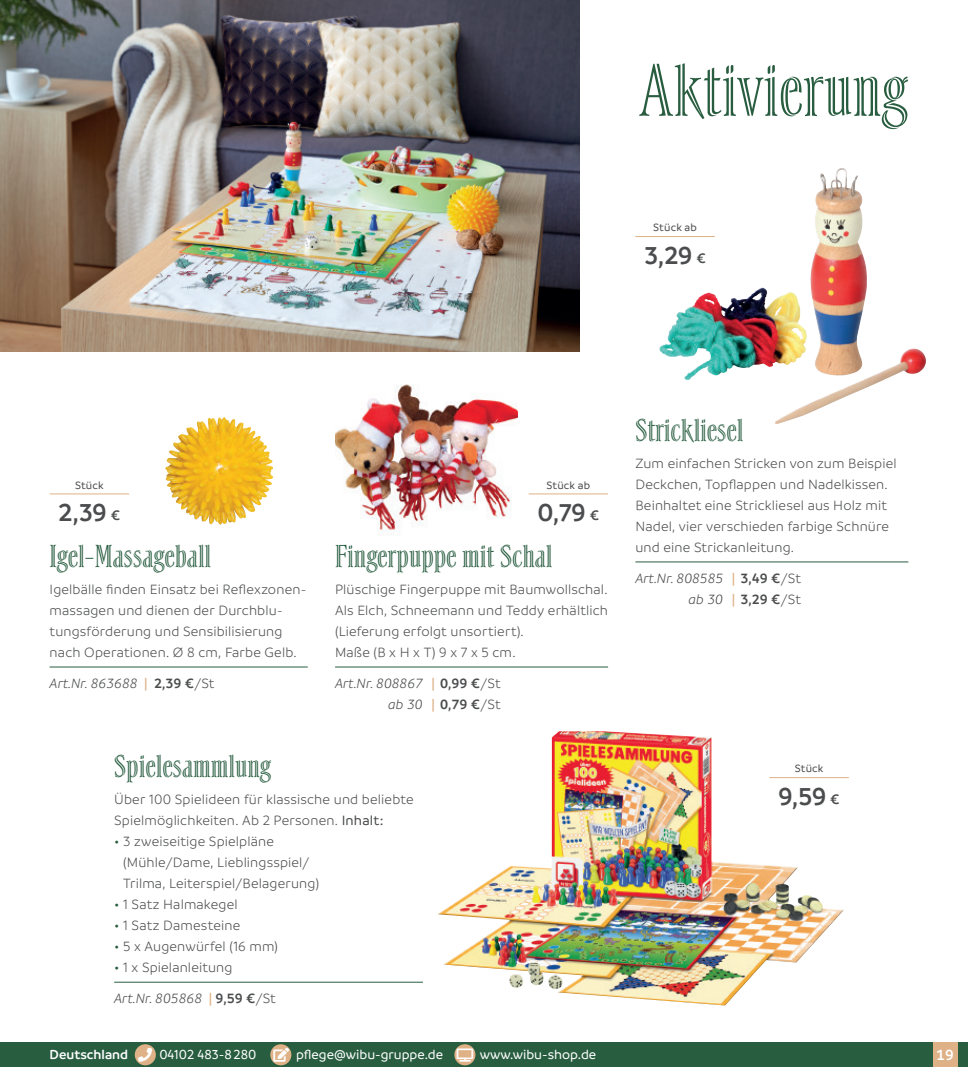
<style>
.page{position:relative;width:968px;height:1092px;background:#fff}
.page>*{position:absolute;margin:0;border:0;box-sizing:border-box;transform-origin:0 0}
.t1{font:73.5px "Summa Inline";color:#285d40}
.t2{font:31.5px "Summa Inline";color:#285d40}
.t3{font:600 26.25px "Branding";color:#4b4c4d}
.t4{font:600 15.75px "Branding";color:#fff}
.t5{font:300 14.35px/21px "Branding";letter-spacing:.01em;color:#4b4c4d}
.t6{font:italic 300 14.35px/21px "Branding";color:#4b4c4d;text-align:right}
.t7{font:500 14px "Branding";color:#fff}
.t8{font:600 14px "Branding";color:#fff}
.t9{font:500 11.38px "Branding";letter-spacing:.015em;color:#4b4c4d}
.s1{font-size:14.7px}
.s2{font-weight:600;font-style:normal;color:#dfb187}
.s3{font-weight:600;font-style:normal}
.s4{font-style:normal}
.s5{font-weight:500}
.s6{color:#285d40}
.s7{color:#fff}
.s8{font-style:italic}
.s9{font-weight:600;color:#dfb187}
.s10{font-weight:600}
</style>
<div class="page">
<img style="left:0;top:0;width:579px;height:351px">
<hr style="left:50px;top:666px;width:258px;height:1px;background:#285d40">
<hr style="left:114px;top:981px;width:309px;height:1px;background:#285d40">
<hr style="left:635px;top:561px;width:273px;height:1px;background:#285d40">
<hr style="left:335px;top:666px;width:273px;height:1px;background:#285d40">
<div style="left:0;top:1042px;width:967px;height:25px;background:#285d40"></div>
<div style="left:932px;top:1042px;width:25px;height:25px;background:#dfb187"></div>
<svg style="left:454px;top:1044px;width:21px;height:21px"></svg>
<img style="left:730px;top:168px;width:137px;height:208px">
<img style="left:437px;top:731px;width:407px;height:274px">
<img style="left:335px;top:384px;width:182px;height:151px">
<img style="left:165px;top:417px;width:108px;height:108px">
<hr style="left:528px;top:493px;width:80px;height:1px;background:#dfb187">
<hr style="left:635px;top:236px;width:79px;height:1px;background:#dfb187">
<hr style="left:769px;top:777px;width:79px;height:1px;background:#dfb187">
<hr style="left:50px;top:493px;width:79px;height:1px;background:#dfb187">
<svg style="left:135px;top:1044px;width:21px;height:21px"></svg>
<svg style="left:270px;top:1044px;width:21px;height:21px"></svg>
<h1 class="t1" style="left:638px;top:48px;width:272px">Aktivierung</h1>
<p class="t9" style="left:653px;top:221px;width:45px">Stück ab</p>
<h3 class="t3" style="left:644px;top:241px;width:63px">3,29 <span class="s1">€</span></h3>
<p class="t9" style="left:75px;top:479px;width:30px">Stück</p>
<h3 class="t3" style="left:58px;top:498px;width:63px">2,39 <span class="s1">€</span></h3>
<h2 class="t2" style="left:50px;top:538px;width:163px">Igel-Massageball</h2>
<p class="t5" style="left:50px;top:578px;width:258px">Igelbälle finden Einsatz bei Reflexzonen&shy;massagen und dienen der Durchblu&shy;tungsförderung und Sensibilisierung nach Operationen. Ø 8 cm, Farbe Gelb.</p>
<p class="t6" style="left:50px;top:673px;width:166px">Art.Nr. 863688 <span class="s2">|</span> <span class="s3">2,39 €</span><span class="s4">/St</span></p>
<p class="t9" style="left:546px;top:479px;width:45px">Stück ab</p>
<h3 class="t3" style="left:537px;top:498px;width:63px">0,79 <span class="s1">€</span></h3>
<h2 class="t2" style="left:335px;top:538px;width:219px">Fingerpuppe mit Schal</h2>
<p class="t5" style="left:335px;top:578px;width:274px">Plüschige Fingerpuppe mit Baumwollschal.<br>Als Elch, Schneemann und Teddy erhältlich (Lieferung erfolgt unsortiert).<br>Maße (B x H x T) 9 x 7 x 5 cm.</p>
<p class="t6" style="left:335px;top:673px;width:167px">Art.Nr. 808867 <span class="s2">|</span> <span class="s3">0,99 €</span><span class="s4">/St </span>ab 30 <span class="s2">|</span> <span class="s3">0,79 €</span><span class="s4">/St</span></p>
<h2 class="t2" style="left:114px;top:748px;width:159px">Spielesammlung</h2>
<p class="t5" style="left:114px;top:788px;width:301px">Über 100 Spielideen für klassische und beliebte<br>Spielmöglichkeiten. Ab 2 Personen. <span class="s5">Inhalt:</span></p>
<p class="t5" style="left:114px;top:830px;width:161px"><span class="s6">•</span> 3 zweiseitige Spielpläne</p>
<p class="t5" style="left:114px;top:851px;width:197px"><span class="s7">•</span> (Mühle/Dame, Lieblingsspiel/</p>
<p class="t5" style="left:114px;top:872px;width:206px"><span class="s7">•</span> Trilma, Leiterspiel/Belagerung)</p>
<p class="t5" style="left:114px;top:893px;width:125px"><span class="s6">•</span> 1 Satz Halmakegel</p>
<p class="t5" style="left:114px;top:914px;width:128px"><span class="s6">•</span> 1 Satz Damesteine</p>
<p class="t5" style="left:114px;top:935px;width:165px"><span class="s6">•</span> 5 x Augenwürfel (16 mm)</p>
<p class="t5" style="left:114px;top:951px;width:163px;line-height:31.5px"><span class="s6">•</span> 1 x Spielanleitung<br><span class="s8">Art.Nr. 805868</span> <span class="s9">|</span> <span class="s10">9,59 €</span>/St</p>
<h2 class="t2" style="left:635px;top:412px;width:109px">Strickliesel</h2>
<p class="t5" style="left:635px;top:452px;width:263px">Zum einfachen Stricken von zum Beispiel Deckchen, Topflappen und Nadelkissen.<br>Beinhaltet eine Strickliesel aus Holz mit Nadel, vier verschieden farbige Schnüre und eine Strickanleitung.</p>
<p class="t6" style="left:635px;top:568px;width:167px">Art.Nr. 808585 <span class="s2">|</span> <span class="s3">3,49 €</span><span class="s4">/St </span>ab 30 <span class="s2">|</span> <span class="s3">3,29 €</span><span class="s4">/St</span></p>
<p class="t9" style="left:794px;top:762px;width:30px">Stück</p>
<h3 class="t3" style="left:778px;top:781px;width:63px">9,59 <span class="s1">€</span></h3>
<p class="t8" style="left:50px;top:1046px;width:80px">Deutschland</p>
<p class="t7" style="left:159px;top:1047px;width:98px">04102 483-8280</p>
<p class="t7" style="left:296px;top:1047px;width:301px">pflege@wibu-gruppe.de ● www.wibu-shop.de</p>
<p class="t4" style="left:936px;top:1045px;width:19px">19</p>
</div>
